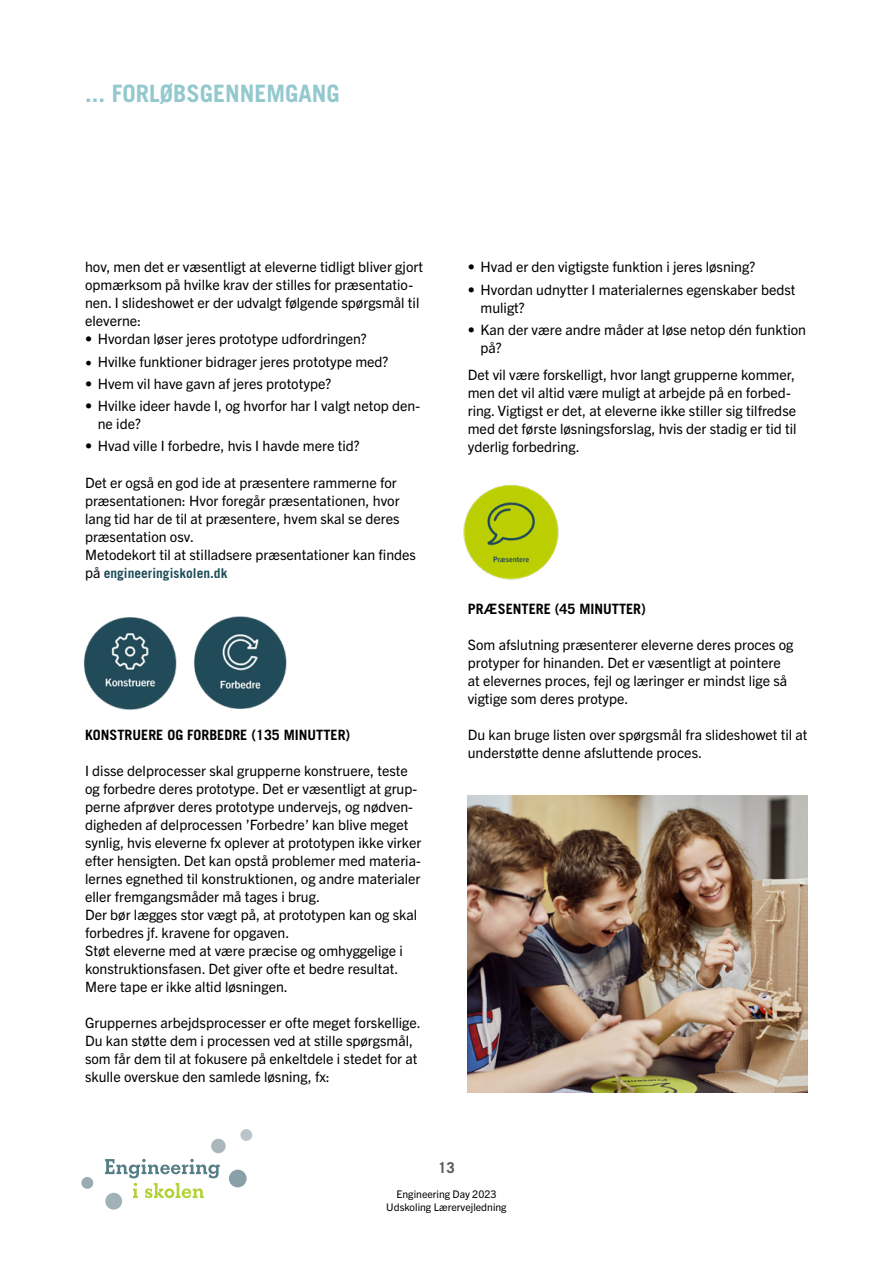
<style>
.page{position:relative;width:893px;height:1263px;background:#fff}
.page>*{position:absolute;margin:0;border:0;box-sizing:border-box;transform-origin:0 0}
.t1{font:700 24px "Trade Gothic LT Std";color:#92c8ce}
.t2{font:700 15px "Trade Gothic LT Std";color:#58595b}
.t3{font:14.25px/18px "Trade Gothic Next LT Pro";color:#000}
.t4{font:700 14.25px "Trade Gothic LT Std";color:#000}
.t5{font:700 13.5px "Trade Gothic LT Std";color:#1e4d5a}
.t6{font:10.5px/13.5px "Trade Gothic Next LT Pro";color:#000;text-align:center}
.s1{font-family:"Minion Pro";font-size:18px}
.s2{font-family:"Trade Gothic Next LT Pro";font-weight:400;font-size:14.25px;color:#000}
</style>
<div class="page">
<div style="left:229px;top:1170px;width:18px;height:17px;background:#8aa0a8;border-radius:50%"></div>
<div style="left:240px;top:1129px;width:12px;height:12px;background:#bac4c9;border-radius:50%"></div>
<div style="left:211px;top:1139px;width:15px;height:14px;background:#aab7bd;border-radius:50%"></div>
<div style="left:105px;top:1193px;width:17px;height:16px;background:#a1b1b8;border-radius:50%"></div>
<div style="left:81px;top:1177px;width:12px;height:12px;background:#9aabb2;border-radius:50%"></div>
<svg style="left:105px;top:1159px;width:115px;height:39px"></svg>
<img style="left:463px;top:484px;width:96px;height:96px">
<img style="left:83px;top:617px;width:94px;height:93px">
<img style="left:193px;top:616px;width:94px;height:93px">
<img style="left:468px;top:795px;width:340px;height:298px">
<h1 class="t1" style="left:85px;top:79px;width:256px">... FORLØBSGENNEMGANG</h1>
<p class="t3" style="left:85px;top:257px;width:340px">hov, men det er væsentligt at eleverne tidligt bliver gjort opmærksom på hvilke krav der stilles for præsentatio&shy;nen. I slideshowet er der udvalgt følgende spørgsmål til eleverne:</p>
<p class="t3" style="left:85px;top:329px;width:283px">• Hvordan løser jeres prototype udfordringen?</p>
<p class="t3" style="left:85px;top:351px;width:305px"><span class="s1">•</span> Hvilke funktioner bidrager jeres prototype med?</p>
<p class="t3" style="left:85px;top:374px;width:248px">• Hvem vil have gavn af jeres prototype?</p>
<p class="t3" style="left:98px;top:396px;width:324px;text-indent:-13px">• Hvilke ideer havde I, og hvorfor har I valgt netop den&shy;ne ide?</p>
<p class="t3" style="left:85px;top:436px;width:276px">• Hvad ville I forbedre, hvis I havde mere tid?</p>
<p class="t3" style="left:85px;top:473px;width:332px">Det er også en god ide at præsentere rammerne for præsentationen: Hvor foregår præsentationen, hvor lang tid har de til at præsentere, hvem skal se deres præsentation osv.<br>Metodekort til at stilladsere præsentationer kan findes</p>
<p class="t5" style="left:85px;top:565px;width:144px"><span class="s2">på</span> engineeringiskolen.dk</p>
<p class="t4" style="left:85px;top:726px;width:267px">KONSTRUERE OG FORBEDRE (135 MINUTTER)</p>
<p class="t3" style="left:85px;top:761px;width:338px">I disse delprocesser skal grupperne konstruere, teste og forbedre deres prototype. Det er væsentligt at grup&shy;perne afprøver deres prototype undervejs, og nødven&shy;digheden af delprocessen ’Forbedre’ kan blive meget synlig, hvis eleverne fx oplever at prototypen ikke virker efter hensigten. Det kan opstå problemer med materia&shy;lernes egnethed til konstruktionen, og andre materialer eller fremgangsmåder må tages i brug.<br>Der bør lægges stor vægt på, at prototypen kan og skal forbedres jf. kravene for opgaven.<br>Støt eleverne med at være præcise og omhyggelige i konstruktionsfasen. Det giver ofte et bedre resultat.<br>Mere tape er ikke altid løsningen.</p>
<p class="t3" style="left:85px;top:1013px;width:337px">Gruppernes arbejdsprocesser er ofte meget forskellige.<br>Du kan støtte dem i processen ved at stille spørgsmål, som får dem til at fokusere på enkeltdele i stedet for at skulle overskue den samlede løsning, fx:</p>
<p class="t3" style="left:468px;top:257px;width:289px">• Hvad er den vigtigste funktion i jeres løsning?</p>
<p class="t3" style="left:480px;top:279px;width:316px;text-indent:-13px">• Hvordan udnytter I materialernes egenskaber bedst muligt?</p>
<p class="t3" style="left:480px;top:320px;width:327px;text-indent:-13px">• Kan der være andre måder at løse netop dén funktion på?</p>
<p class="t3" style="left:468px;top:365px;width:330px">Det vil være forskelligt, hvor langt grupperne kommer, men det vil altid være muligt at arbejde på en forbed&shy;ring. Vigtigst er det, at eleverne ikke stiller sig tilfredse med det første løsningsforslag, hvis der stadig er tid til yderlig forbedring.</p>
<p class="t4" style="left:468px;top:600px;width:180px">PRÆSENTERE (45 MINUTTER)</p>
<p class="t3" style="left:468px;top:635px;width:327px">Som afslutning præsenterer eleverne deres proces og protyper for hinanden. Det er væsentligt at pointere at elevernes proces, fejl og læringer er mindst lige så vigtige som deres protype.</p>
<p class="t3" style="left:468px;top:725px;width:341px">Du kan bruge listen over spørgsmål fra slideshowet til at understøtte denne afsluttende proces.</p>
<p class="t2" style="left:438px;top:1158px;width:18px">13</p>
<p class="t6" style="left:386px;top:1186px;width:122px">Engineering Day 2023<br>Udskoling Lærervejledning</p>
</div>
